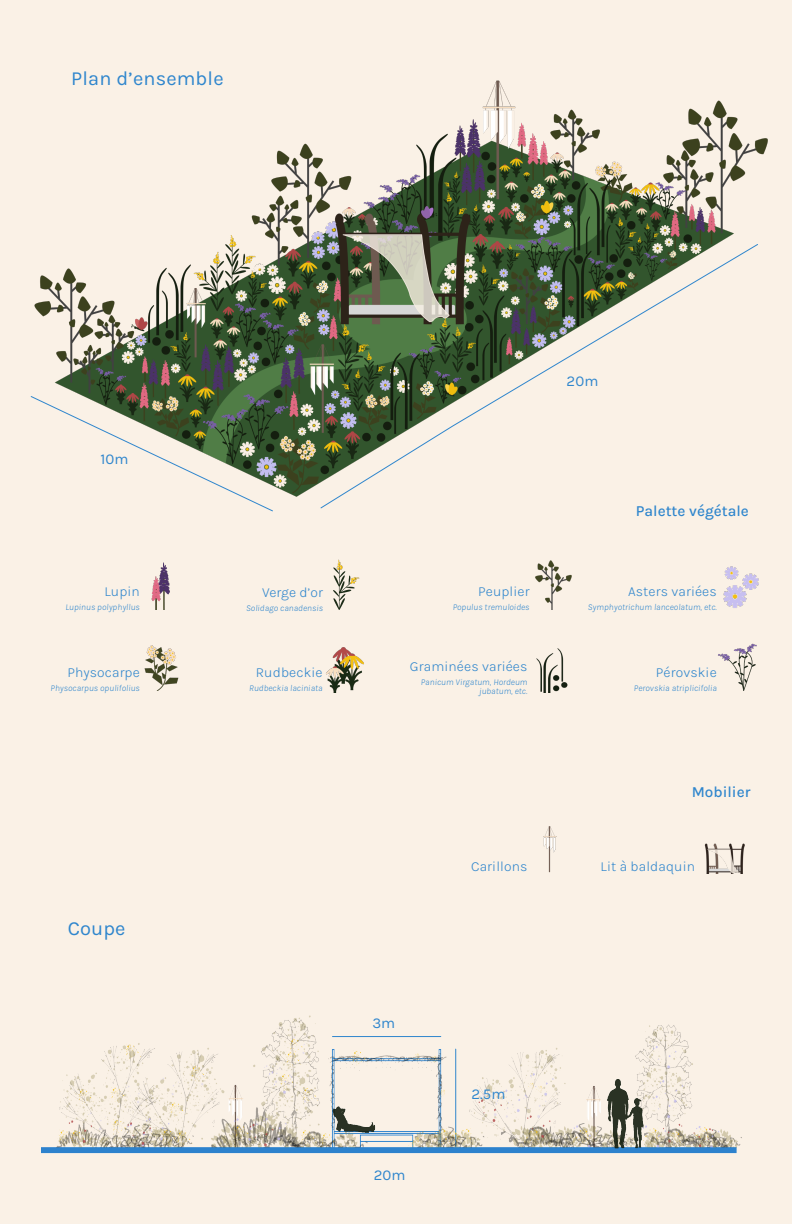
<style>
.page{position:relative;width:792px;height:1224px;background:#faf1e6}
.page>*{position:absolute;margin:0;border:0;box-sizing:border-box;transform-origin:0 0}
.t1{font:20px "Karla";letter-spacing:.01em;color:#2f86cd}
.t2{font:500 15.4px "Karla";color:#2f86cd}
.t3{font:15px "Karla";letter-spacing:.005em;color:#2f86cd}
.t4{font:300 14px "Karla";letter-spacing:.01em;color:#2f86cd}
.t5{font:italic 300 9px/9px "Karla";letter-spacing:.01em;color:#2f86cd;text-align:right}
</style>
<div class="page">
<img style="left:34px;top:80px;width:734px;height:417px">
<svg style="left:320px;top:243px;width:439px;height:266px"></svg>
<svg style="left:30px;top:395px;width:244px;height:117px"></svg>
<img style="left:151px;top:562px;width:19px;height:47px">
<img style="left:333px;top:559px;width:27px;height:50px">
<img style="left:535px;top:560px;width:37px;height:50px">
<img style="left:723px;top:566px;width:36px;height:42px">
<img style="left:144px;top:645px;width:35px;height:45px">
<img style="left:326px;top:647px;width:38px;height:46px">
<img style="left:536px;top:648px;width:32px;height:45px">
<img style="left:718px;top:643px;width:39px;height:47px">
<img style="left:704px;top:843px;width:41px;height:31px">
<img style="left:543px;top:826px;width:14px;height:47px">
<img style="left:41px;top:1015px;width:701px;height:139px">
<h1 class="t1" style="left:71px;top:67px;width:154px">Plan d’ensemble</h1>
<h3 class="t3" style="left:100px;top:450px;width:30px">10m</h3>
<h3 class="t4" style="left:104px;top:583px;width:37px">Lupin</h3>
<p class="t5" style="left:65px;top:602px;width:76px">Lupinus polyphyllus</p>
<h3 class="t4" style="left:67px;top:664px;width:74px">Physocarpe</h3>
<p class="t5" style="left:51px;top:684px;width:91px">Physocarpus opulifolius</p>
<h1 class="t1" style="left:68px;top:916px;width:59px">Coupe</h1>
<h3 class="t4" style="left:262px;top:585px;width:62px">Verge d’or</h3>
<p class="t5" style="left:246px;top:604px;width:78px">Solidago canadensis</p>
<h3 class="t4" style="left:256px;top:664px;width:68px">Rudbeckie</h3>
<p class="t5" style="left:249px;top:683px;width:75px">Rudbeckia laciniata</p>
<h3 class="t3" style="left:567px;top:373px;width:33px">20m</h3>
<h3 class="t4" style="left:478px;top:583px;width:53px">Peuplier</h3>
<p class="t5" style="left:453px;top:603px;width:78px">Populus tremuloides</p>
<h3 class="t4" style="left:410px;top:659px;width:119px">Graminées variées</h3>
<p class="t5" style="left:421px;top:678px;width:108px">Panicum Virgatum, Hordeum jubatum, etc.</p>
<h2 class="t2" style="left:636px;top:502px;width:114px">Palette végétale</h2>
<h3 class="t4" style="left:628px;top:583px;width:90px">Asters variées</h3>
<p class="t5" style="left:588px;top:603px;width:130px">Symphyotrichum lanceolatum, etc.</p>
<h3 class="t4" style="left:656px;top:664px;width:62px">Pérovskie</h3>
<p class="t5" style="left:634px;top:684px;width:84px">Perovskia atriplicifolia</p>
<h2 class="t2" style="left:692px;top:783px;width:60px">Mobilier</h2>
<h3 class="t4" style="left:471px;top:858px;width:58px">Carillons</h3>
<h3 class="t4" style="left:601px;top:858px;width:96px">Lit à baldaquin</h3>
<h3 class="t3" style="left:372px;top:1014px;width:25px">3m</h3>
<h3 class="t3" style="left:374px;top:1167px;width:33px">20m</h3>
<h3 class="t3" style="left:471px;top:1085px;width:36px">2.5m</h3>
</div>
